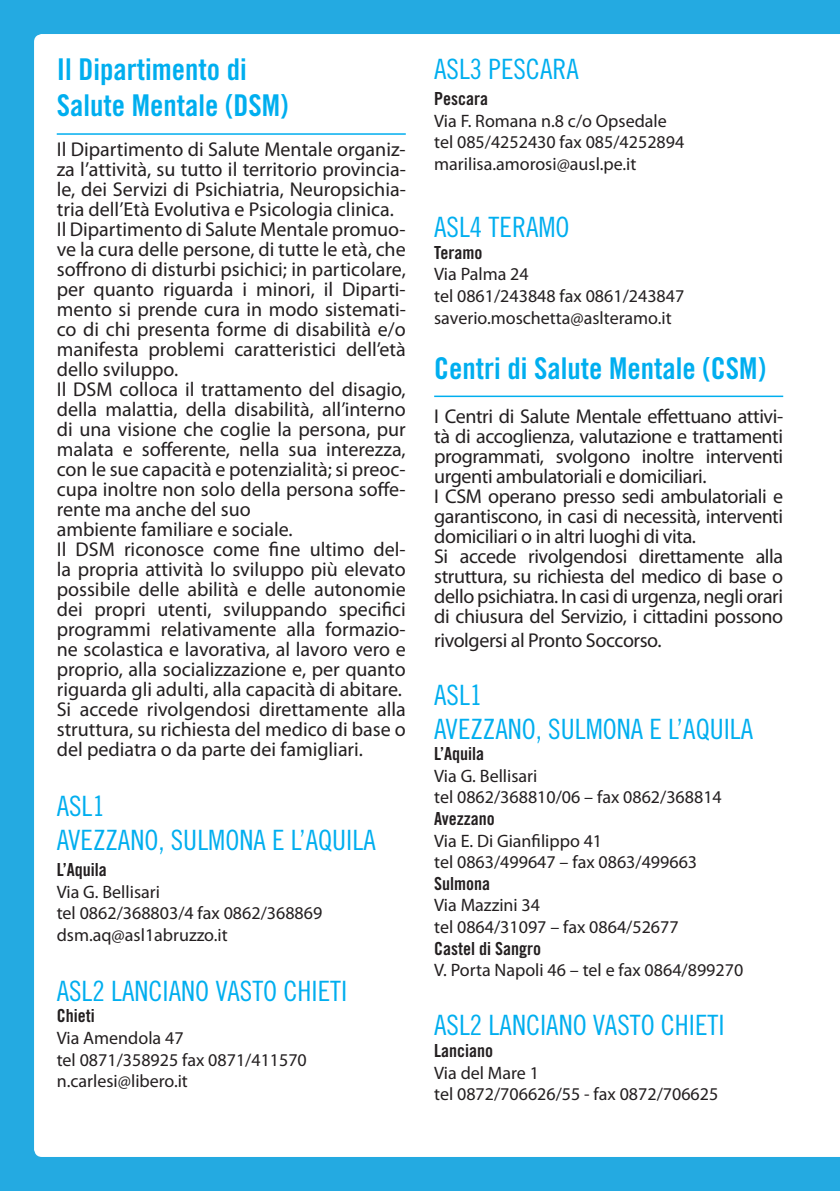
<style>
.page{position:relative;width:840px;height:1191px;background:#fff}
.page>*{position:absolute;margin:0;border:0;box-sizing:border-box;transform-origin:0 0}
.t1{font:30px/36px "Trade Gothic Bold Cond Twenty";color:#00aeef}
.t2{font:28px/33.6px "Trade Gothic Cond Eighteen";color:#00aeef}
.t3{font:20px/20px "Myriad Pro";color:#231f20}
.t4{font:20px/20px "Myriad Pro";letter-spacing:-.02em;color:#231f20}
.t5{font:18px/21.6px "Myriad Pro";color:#231f20}
.t6{font:18px "Trade Gothic Bold Cond Twenty";color:#231f20}
</style>
<div class="page">
<div style="left:0;top:0;width:839px;height:1191px;background:#24aae1"></div>
<div style="left:34px;top:34px;width:805px;height:1123px;background:#fff"></div>
<hr style="left:57px;top:133px;width:348px;height:2px;background:#00aeef">
<hr style="left:434px;top:395px;width:348px;height:2px;background:#00aeef">
<h1 class="t1" style="left:57px;top:51px;width:233px">Il Dipartimento di<br>Salute Mentale (DSM)</h1>
<p class="t3" style="left:57px;top:139px;width:350px">Il Dipartimento di Salute Mentale organiz&shy;za l’attività, su tutto il territorio provincia&shy;le, dei Servizi di Psichiatria, Neuropsichia&shy;tria dell’Età Evolutiva e Psicologia clinica.<br>Il Dipartimento di Salute Mentale promuo&shy;ve la cura delle persone, di tutte le età, che soffrono di disturbi psichici; in particolare, per quanto riguarda i minori, il Diparti&shy;mento si prende cura in modo sistemati&shy;co di chi presenta forme di disabilità e/o manifesta problemi caratteristici dell’età dello sviluppo.<br>Il DSM colloca il trattamento del disagio, della malattia, della disabilità, all’interno di una visione che coglie la persona, pur malata e sofferente, nella sua interezza, con le sue capacità e potenzialità; si preoc&shy;cupa inoltre non solo della persona soffe&shy;rente ma anche del suo<br>ambiente familiare e sociale.<br>Il DSM riconosce come fine ultimo del&shy;la propria attività lo sviluppo più elevato possibile delle abilità e delle autonomie dei propri utenti, sviluppando specifici programmi relativamente alla formazio&shy;ne scolastica e lavorativa, al lavoro vero e proprio, alla socializzazione e, per quanto riguarda gli adulti, alla capacità di abitare.<br>Si accede rivolgendosi direttamente alla struttura, su richiesta del medico di base o del pediatra o da parte dei famigliari.</p>
<h2 class="t2" style="left:57px;top:789px;width:308px">ASL1<br>AVEZZANO, SULMONA E L’AQUILA</h2>
<p class="t6" style="left:57px;top:858px;width:51px">L’Aquila</p>
<p class="t5" style="left:57px;top:881px;width:267px">Via G. Bellisari<br>tel 0862/368803/4 fax 0862/368869 dsm.aq@asl1abruzzo.it</p>
<h2 class="t2" style="left:57px;top:973px;width:288px">ASL2 LANCIANO VASTO CHIETI</h2>
<p class="t6" style="left:57px;top:1005px;width:39px">Chieti</p>
<p class="t5" style="left:57px;top:1027px;width:251px">Via Amendola 47<br>tel 0871/358925 fax 0871/411570 n.carlesi@libero.it</p>
<h2 class="t2" style="left:434px;top:52px;width:146px">ASL3 PESCARA</h2>
<p class="t6" style="left:434px;top:88px;width:55px">Pescara</p>
<p class="t5" style="left:434px;top:110px;width:251px">Via F. Romana n.8 c/o Opsedale tel 085/4252430 fax 085/4252894 marilisa.amorosi@ausl.pe.it</p>
<h2 class="t2" style="left:434px;top:210px;width:120px">ASL4 TERAMO</h2>
<p class="t6" style="left:434px;top:241px;width:50px">Teramo</p>
<p class="t5" style="left:434px;top:264px;width:251px">Via Palma 24<br>tel 0861/243848 fax 0861/243847 saverio.moschetta@aslteramo.it</p>
<h1 class="t1" style="left:434px;top:350px;width:333px">Centri di Salute Mentale (CSM)</h1>
<p class="t4" style="left:434px;top:407px;width:350px">I Centri di Salute Mentale effettuano attivi&shy;tà di accoglienza, valutazione e trattamenti programmati, svolgono inoltre interventi urgenti ambulatoriali e domiciliari.<br>I CSM operano presso sedi ambulatoriali e garantiscono, in casi di necessità, interventi domiciliari o in altri luoghi di vita.<br>Si accede rivolgendosi direttamente alla struttura, su richiesta del medico di base o dello psichiatra. In casi di urgenza, negli orari di chiusura del Servizio, i cittadini possono</p>
<p class="t4" style="left:434px;top:631px;width:229px">rivolgersi al Pronto Soccorso.</p>
<h2 class="t2" style="left:434px;top:678px;width:308px">ASL1<br>AVEZZANO, SULMONA E L’AQUILA</h2>
<p class="t6" style="left:434px;top:742px;width:51px">L’Aquila</p>
<p class="t5" style="left:434px;top:765px;width:289px">Via G. Bellisari<br>tel 0862/368810/06 – fax 0862/368814</p>
<p class="t6" style="left:434px;top:807px;width:62px">Avezzano</p>
<p class="t5" style="left:434px;top:830px;width:264px">Via E. Di Gianfilippo 41<br>tel 0863/499647 – fax 0863/499663</p>
<p class="t6" style="left:434px;top:872px;width:57px">Sulmona</p>
<p class="t5" style="left:434px;top:895px;width:246px">Via Mazzini 34<br>tel 0864/31097 – fax 0864/52677</p>
<p class="t6" style="left:434px;top:937px;width:108px">Castel di Sangro</p>
<p class="t5" style="left:434px;top:959px;width:310px">V. Porta Napoli 46 – tel e fax 0864/899270</p>
<h2 class="t2" style="left:434px;top:1008px;width:288px">ASL2 LANCIANO VASTO CHIETI</h2>
<p class="t6" style="left:434px;top:1039px;width:60px">Lanciano</p>
<p class="t5" style="left:434px;top:1062px;width:285px">Via del Mare 1<br>tel 0872/706626/55 - fax 0872/706625</p>
</div>
